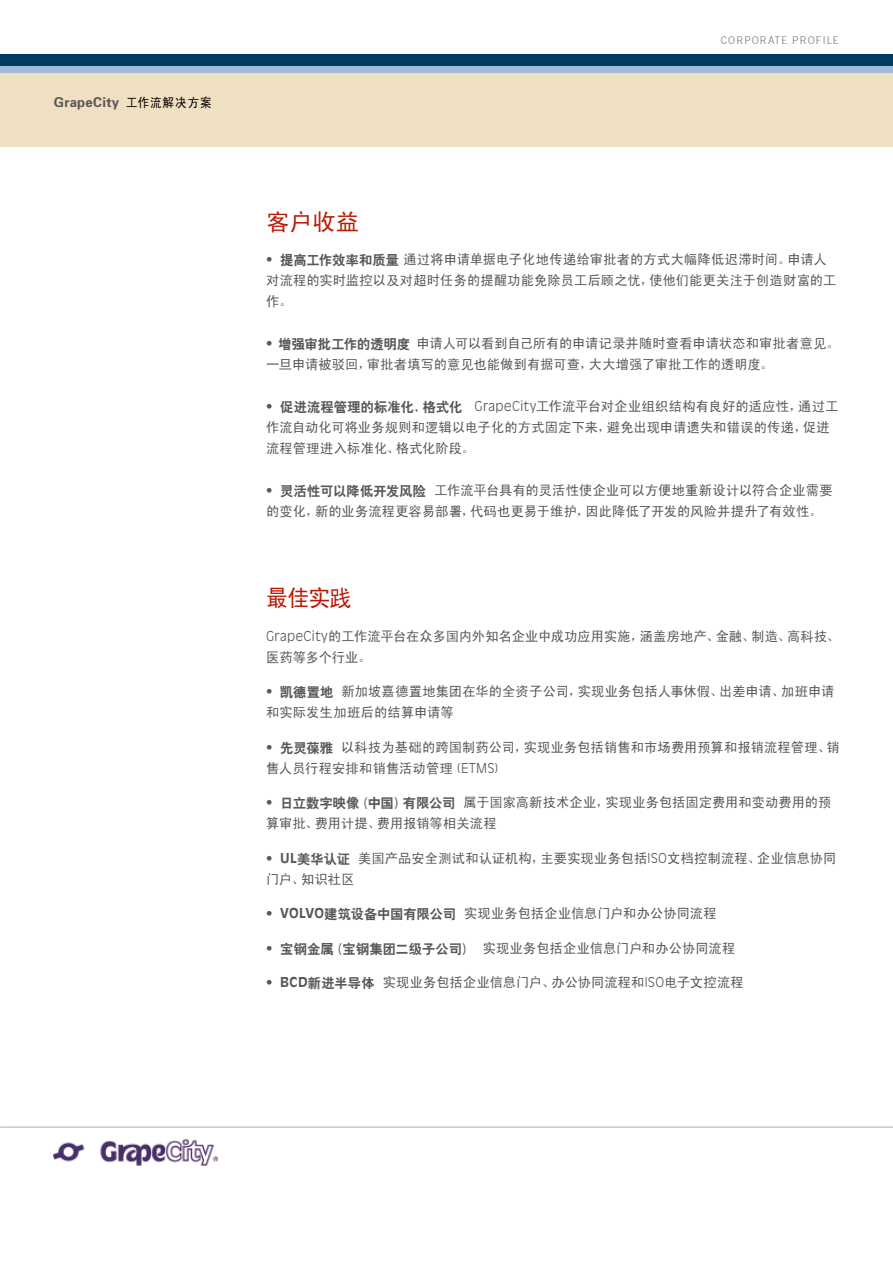
<style>
.page{position:relative;width:893px;height:1263px;background:#fff}
.page>*{position:absolute;margin:0;border:0;box-sizing:border-box;transform-origin:0 0}
.t1{font:23.25px "Sim Hei";letter-spacing:-.015em;color:#b91b06}
.t2{font:23.25px "Sim Hei";letter-spacing:-.015em;color:#b91b06;scale:.95 1}
.t3{font:13.5px/21px "Sim Hei";letter-spacing:.005em;color:#595757}
.t4{font:13.5px "FZZYJW GB1 0";letter-spacing:.025em;color:#595757}
.t5{font:300 10.5px "Trade Gothic";letter-spacing:.1em;color:#727172}
.s1{font-family:"Sim Hei";font-size:12.75px;color:#000}
.s2{font-family:"Antique Olive";font-weight:300;font-size:12.75px}
.s3{font-family:"Heiti CSEG"}
.s4{font-family:"Antique Olive";font-weight:300}
.s5{font-family:"Antique Olive";font-weight:700}
</style>
<div class="page">
<hr style="left:0;top:1126px;width:893px;height:2px;background:#c8c9ca">
<div style="left:0;top:71px;width:893px;height:76px;background:#efe0c2"></div>
<div style="left:0;top:54px;width:893px;height:13px;background:#003b61"></div>
<div style="left:0;top:67px;width:893px;height:6px;background:#a1badc"></div>
<img style="left:53px;top:1139px;width:164px;height:26px">
<p class="t4" style="left:54px;top:94px;width:159px">GrapeCity <span class="s1">工作流解决方案</span></p>
<p class="t5" style="left:721px;top:35px;width:119px">CORPORATE PROFILE</p>
<h1 class="t1" style="left:266px;top:210px;width:94px">客户收益</h1>
<p class="t3" style="left:266px;top:249px;width:572px"><span class="s2">•</span> <span class="s3">提高工作效率和质量</span>通过将申请单据电子化地传递给审批者的方式大幅降低迟滞时间。申请人对流程的实时监控以及对超时任务的提醒功能免除员工后顾之忧，使他们能更关注于创造财富的工作。</p>
<p class="t3" style="left:266px;top:333px;width:575px"><span class="s2">•</span> <span class="s3">增强审批工作的透明度</span>申请人可以看到自己所有的申请记录并随时查看申请状态和审批者意见。一旦申请被驳回，审批者填写的意见也能做到有据可查，大大增强了审批工作的透明度。</p>
<p class="t3" style="left:266px;top:396px;width:574px"><span class="s2">•</span> <span class="s3">促进流程管理的标准化、格式化</span> <span class="s4">GrapeCity</span>工作流平台对企业组织结构有良好的适应性，通过工作流自动化可将业务规则和逻辑以电子化的方式固定下来，避免出现申请遗失和错误的传递，促进流程管理进入标准化、格式化阶段。</p>
<p class="t3" style="left:266px;top:480px;width:568px"><span class="s2">•</span> <span class="s3">灵活性可以降低开发风险</span> 工作流平台具有的灵活性使企业可以方便地重新设计以符合企业需要的变化，新的业务流程更容易部署，代码也更易于维护，因此降低了开发的风险并提升了有效性。</p>
<h1 class="t2" style="left:266px;top:586px;width:92px">最佳实践</h1>
<p class="t3" style="left:266px;top:625px;width:575px"><span class="s4">GrapeCity</span>的工作流平台在众多国内外知名企业中成功应用实施，涵盖房地产、金融、制造、高科技、医药等多个行业。</p>
<p class="t3" style="left:266px;top:681px;width:570px"><span class="s2">•</span> <span class="s3">凯德置地</span> 新加坡嘉德置地集团在华的全资子公司，实现业务包括人事休假、出差申请、加班申请和实际发生加班后的结算申请等</p>
<p class="t3" style="left:266px;top:736px;width:575px"><span class="s2">•</span> <span class="s3">先灵葆雅</span> 以科技为基础的跨国制药公司，实现业务包括销售和市场费用预算和报销流程管理、销售人员行程安排和销售活动管理 <span class="s4">(ETMS)</span></p>
<p class="t3" style="left:266px;top:792px;width:567px"><span class="s2">•</span> <span class="s3">日立数字映像（中国）有限公司</span> 属于国家高新技术企业，实现业务包括固定费用和变动费用的预算审批、费用计提、费用报销等相关流程</p>
<p class="t3" style="left:266px;top:847px;width:572px"><span class="s2">•</span> <span class="s5">UL</span><span class="s3">美华认证</span> 美国产品安全测试和认证机构，主要实现业务包括<span class="s4">ISO</span>文档控制流程、企业信息协同门户、知识社区</p>
<p class="t3" style="left:266px;top:903px;width:452px"><span class="s2">•</span> <span class="s5">VOLVO</span><span class="s3">建筑设备中国有限公司</span> 实现业务包括企业信息门户和办公协同流程</p>
<p class="t3" style="left:266px;top:937px;width:471px"><span class="s2">•</span> <span class="s3">宝钢金属（宝钢集团二级子公司）</span> 实现业务包括企业信息门户和办公协同流程</p>
<p class="t3" style="left:266px;top:972px;width:479px"><span class="s2">•</span> <span class="s5">BCD</span><span class="s3">新进半导体</span> 实现业务包括企业信息门户、办公协同流程和<span class="s4">ISO</span>电子文控流程</p>
</div>
